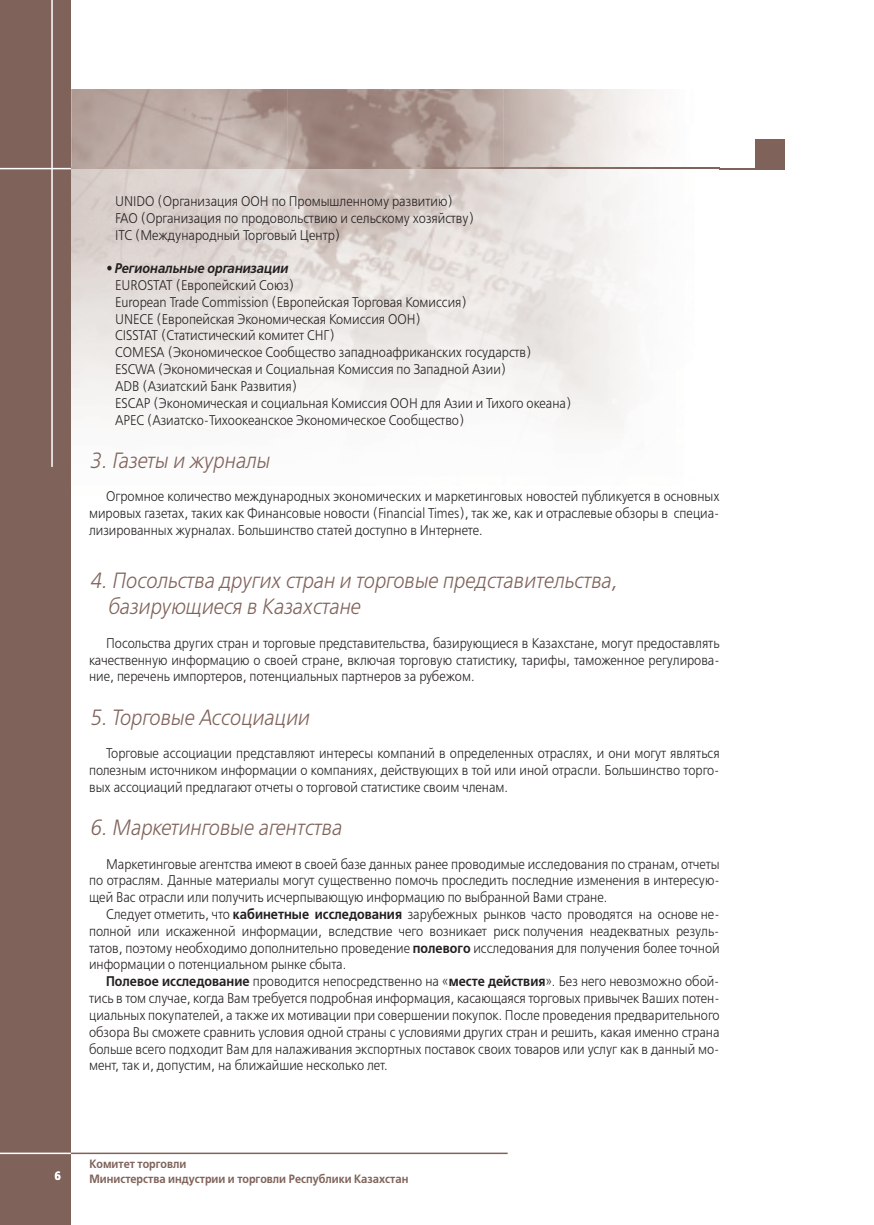
<style>
.page{position:relative;width:874px;height:1225px;background:#fff}
.page>*{position:absolute;margin:0;border:0;box-sizing:border-box;transform-origin:0 0}
.t1{font:italic 22px/26.4px "DS Free Set";color:#7f635a;scale:.9 1}
.t2{font:14px/16.8px "DS Free Set";color:#231f20;text-align:justify;scale:.9 1}
.t3{font:italic 700 14px "DS Free Set";color:#231f20;scale:.9 1}
.t4{font:700 12px/14.4px "DS Free Set";color:#7f635a;scale:.9 1}
.t5{font:700 12px "DS Free Set";color:#fff;scale:.9 1}
.s1{font-weight:700}
</style>
<div class="page">
<hr style="left:71px;top:168px;width:713px;height:1px;background:#7f635a">
<hr style="left:71px;top:1152px;width:436px;height:2px;background:#7f635a">
<div style="left:0;top:0;width:71px;height:1225px;background:#7f635a"></div>
<hr style="left:51px;top:0;width:2px;height:467px;background:#fff">
<hr style="left:0;top:168px;width:71px;height:1px;background:#fff">
<hr style="left:0;top:1152px;width:71px;height:2px;background:#fff">
<div style="left:755px;top:139px;width:29px;height:29px;background:#7f635a"></div>
<img style="left:71px;top:89px;width:216px;height:79px">
<img style="left:287px;top:89px;width:216px;height:79px">
<img style="left:503px;top:89px;width:216px;height:79px">
<img style="left:71px;top:168px;width:558px;height:259px">
<p class="t2" style="left:115px;top:193px;width:400px;text-align:left">UNIDO (Организация ООН по Промышленному развитию)<br>FAO (Организация по продовольствию и сельскому хозяйству)<br>ITC (Международный Торговый Центр)</p>
<p class="t3" style="left:106px;top:260px;width:203px">• Региональные организации</p>
<p class="t2" style="left:115px;top:277px;width:508px;text-align:left">EUROSTAT (Европейский Союз)<br>European Trade Commission (Европейская Торговая Комиссия)<br>UNECE (Европейская Экономическая Комиссия ООН)<br>CISSTAT (Статистический комитет СНГ)<br>COMESA (Экономическое Сообщество западноафриканских государств)<br>ESCWA (Экономическая и Социальная Комиссия по Западной Азии)<br>ADB (Азиатский Банк Развития)<br>ESCAP (Экономическая и социальная Комиссия ООН для Азии и Тихого океана)<br>APEC (Азиатско-Тихоокеанское Экономическое Сообщество)</p>
<h1 class="t1" style="left:89px;top:447px;width:201px">3. Газеты и журналы</h1>
<p class="t2" style="left:89px;top:488px;width:701px;text-indent:17px">Огромное количество международных экономических и маркетинговых новостей публикуется в основных мировых газетах, таких как Финансовые новости (Financial Times), так же, как и отраслевые обзоры в специа&shy;лизированных журналах. Большинство статей доступно в Интернете.</p>
<h1 class="t1" style="left:107px;top:567px;width:567px;text-indent:-18px">4. Посольства других стран и торговые представительства, базирующиеся в Казахстане</h1>
<p class="t2" style="left:89px;top:635px;width:701px;text-indent:17px">Посольства других стран и торговые представительства, базирующиеся в Казахстане, могут предоставлять качественную информацию о своей стране, включая торговую статистику, тарифы, таможенное регулирова&shy;ние, перечень импортеров, потенциальных партнеров за рубежом.</p>
<h1 class="t1" style="left:89px;top:704px;width:245px">5. Торговые Ассоциации</h1>
<p class="t2" style="left:89px;top:745px;width:701px;text-indent:17px">Торговые ассоциации представляют интересы компаний в определенных отраслях, и они могут являться полезным источником информации о компаниях, действующих в той или иной отрасли. Большинство торго&shy;вых ассоциаций предлагают отчеты о торговой статистике своим членам.</p>
<h1 class="t1" style="left:89px;top:814px;width:282px">6. Маркетинговые агентства</h1>
<p class="t2" style="left:89px;top:855px;width:701px;text-indent:17px">Маркетинговые агентства имеют в своей базе данных ранее проводимые исследования по странам, отчеты по отраслям. Данные материалы могут существенно помочь проследить последние изменения в интересую&shy;щей Вас отрасли или получить исчерпывающую информацию по выбранной Вами стране.</p>
<p class="t2" style="left:89px;top:906px;width:701px;text-indent:17px">Следует отметить, что <span class="s1">кабинетные исследования</span> зарубежных рынков часто проводятся на основе не&shy;полной или искаженной информации, вследствие чего возникает риск получения неадекватных резуль&shy;татов, поэтому необходимо дополнительно проведение <span class="s1">полевого</span> исследования для получения более точной информации о потенциальном рынке сбыта.</p>
<p class="t2" style="left:89px;top:973px;width:701px;text-indent:17px"><span class="s1">Полевое исследование</span> проводится непосредственно на «<span class="s1">месте действия</span>». Без него невозможно обой&shy;тись в том случае, когда Вам требуется подробная информация, касающаяся торговых привычек Ваших потен&shy;циальных покупателей, а также их мотивации при совершении покупок. После проведения предварительного обзора Вы сможете сравнить условия одной страны с условиями других стран и решить, какая именно страна больше всего подходит Вам для налаживания экспортных поставок своих товаров или услуг как в данный мо&shy;мент, так и, допустим, на ближайшие несколько лет.</p>
<p class="t5" style="left:54px;top:1168px;width:9px">6</p>
<p class="t4" style="left:89px;top:1157px;width:356px">Комитет торговли<br>Министерства индустрии и торговли Республики Казахстан</p>
</div>
